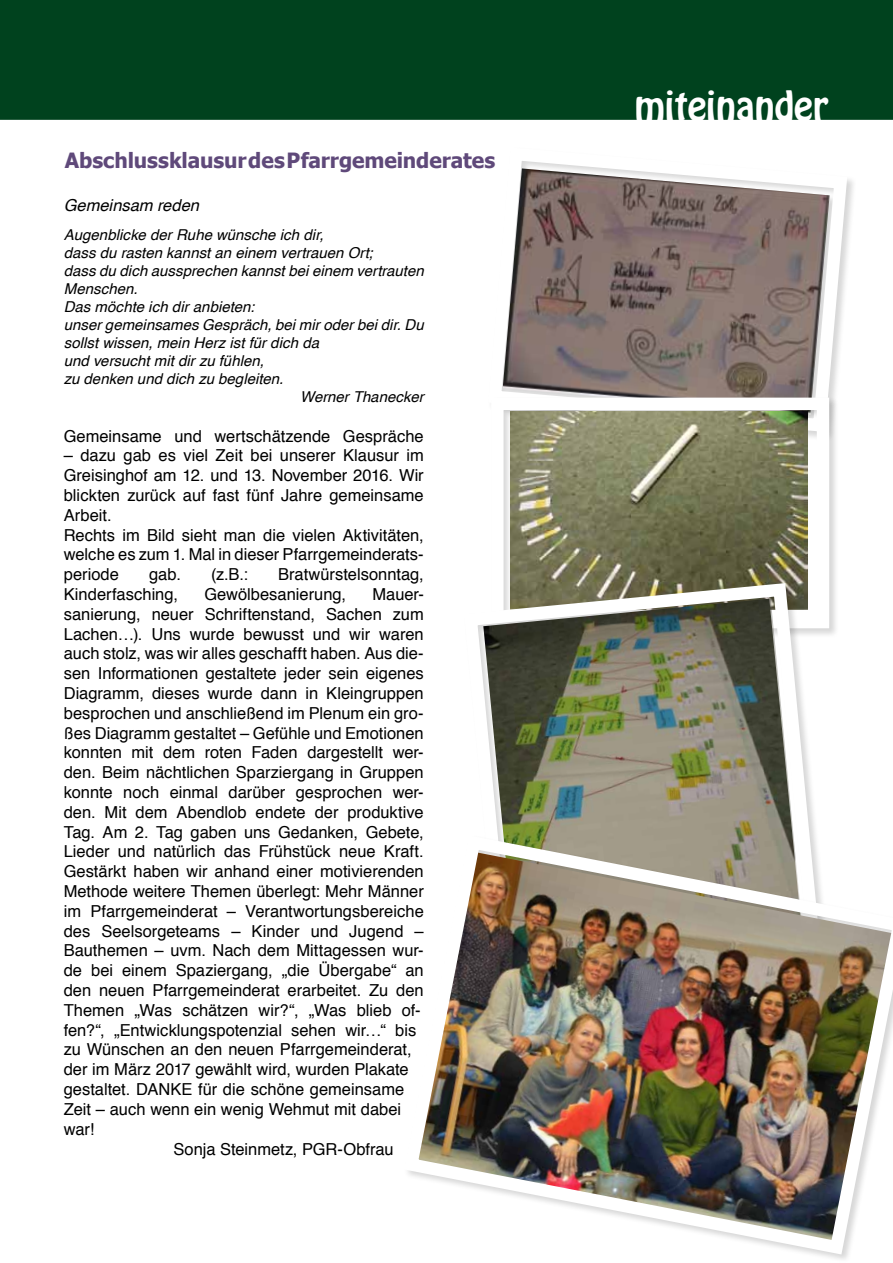
<style>
.page{position:relative;width:893px;height:1263px;background:#fff}
.page>*{position:absolute;margin:0;border:0;box-sizing:border-box;transform-origin:0 0}
.t1{font:36px "Hobo Std";color:#fff}
.t2{font:700 21px "Tahoma";color:#5f497a}
.t3{font:16.5px/19.8px "Helvetica";color:#000}
.t4{font:italic 16.5px "Helvetica";color:#000}
.t5{font:italic 15px "Helvetica";letter-spacing:.005em;color:#000}
</style>
<div class="page">
<div style="left:0;top:0;width:893px;height:120px;background:#00421e"></div>
<svg style="left:501px;top:161px;width:352px;height:235px"></svg>
<div style="left:490px;top:396px;width:349px;height:242px;background:#000;opacity:.16"></div>
<img style="left:511px;top:411px;width:297px;height:165px">
<svg style="left:477px;top:576px;width:349px;height:252px"></svg>
<img style="left:483px;top:598px;width:320px;height:230px">
<img style="left:408px;top:828px;width:485px;height:432px">
<p class="t2" style="left:65px;top:146px;width:432px">Abschlussklausur des Pfarrgemeinderates</p>
<p class="t4" style="left:64px;top:192px;width:137px">Gemeinsam reden</p>
<p class="t5" style="left:64px;top:223px;width:261px">Augenblicke der Ruhe wünsche ich dir,</p>
<p class="t5" style="left:64px;top:241px;width:310px">dass du rasten kannst an einem vertrauen Ort;</p>
<p class="t5" style="left:64px;top:259px;width:361px">dass du dich aussprechen kannst bei einem vertrauten</p>
<p class="t5" style="left:64px;top:277px;width:75px">Menschen.</p>
<p class="t5" style="left:64px;top:295px;width:192px">Das möchte ich dir anbieten:</p>
<p class="t5" style="left:64px;top:313px;width:361px">unser gemeinsames Gespräch, bei mir oder bei dir. Du</p>
<p class="t5" style="left:64px;top:331px;width:257px">sollst wissen, mein Herz ist für dich da</p>
<p class="t5" style="left:64px;top:349px;width:202px">und versucht mit dir zu fühlen,</p>
<p class="t5" style="left:64px;top:367px;width:221px">zu denken und dich zu begleiten.</p>
<p class="t5" style="left:300px;top:385px;width:125px">Werner Thanecker</p>
<p class="t3" style="left:64px;top:426px;width:361px">Gemeinsame und wertschätzende Gespräche</p>
<p class="t3" style="left:64px;top:446px;width:361px">– dazu gab es viel Zeit bei unserer Klausur im Greisinghof am 12. und 13. November 2016. Wir blickten zurück auf fast fünf Jahre gemeinsame Arbeit.<br>Rechts im Bild sieht man die vielen Aktivitäten, welche es zum 1. Mal in dieser Pfarrgemeinderats&shy;periode</p>
<p class="t3" style="left:149px;top:565px;width:33px">gab.</p>
<p class="t3" style="left:211px;top:565px;width:38px">(z.B.:</p>
<p class="t3" style="left:278px;top:565px;width:147px">Bratwürstelsonntag,</p>
<p class="t3" style="left:64px;top:585px;width:116px">Kinderfasching,</p>
<p class="t3" style="left:205px;top:585px;width:143px">Gewölbesanierung,</p>
<p class="t3" style="left:373px;top:585px;width:53px">Mauer-</p>
<p class="t3" style="left:64px;top:605px;width:361px">sanierung, neuer Schriftenstand, Sachen zum</p>
<p class="t3" style="left:64px;top:624px;width:361px">Lachen…). Uns wurde bewusst und wir waren</p>
<p class="t3" style="left:64px;top:644px;width:361px">auch stolz, was wir alles geschafft haben. Aus die-</p>
<p class="t3" style="left:64px;top:664px;width:361px">sen Informationen gestaltete jeder sein eigenes</p>
<p class="t3" style="left:64px;top:684px;width:361px">Diagramm, dieses wurde dann in Kleingruppen</p>
<p class="t3" style="left:64px;top:704px;width:361px">besprochen und anschließend im Plenum ein gro-</p>
<p class="t3" style="left:64px;top:723px;width:361px">ßes Diagramm gestaltet – Gefühle und Emotionen</p>
<p class="t3" style="left:64px;top:743px;width:361px">konnten mit dem roten Faden dargestellt wer-</p>
<p class="t3" style="left:64px;top:763px;width:361px">den. Beim nächtlichen Sparziergang in Gruppen</p>
<p class="t3" style="left:64px;top:783px;width:361px">konnte noch einmal darüber gesprochen wer-</p>
<p class="t3" style="left:64px;top:803px;width:361px">den. Mit dem Abendlob endete der produktive</p>
<p class="t3" style="left:64px;top:822px;width:361px">Tag. Am 2. Tag gaben uns Gedanken, Gebete,</p>
<p class="t3" style="left:64px;top:842px;width:361px">Lieder und natürlich das Frühstück neue Kraft.</p>
<p class="t3" style="left:64px;top:862px;width:361px">Gestärkt haben wir anhand einer motivierenden</p>
<p class="t3" style="left:64px;top:882px;width:362px">Methode weitere Themen überlegt: Mehr Männer</p>
<p class="t3" style="left:64px;top:902px;width:362px">im Pfarrgemeinderat – Verantwortungsbereiche</p>
<p class="t3" style="left:64px;top:921px;width:362px">des Seelsorgeteams – Kinder und Jugend –</p>
<p class="t3" style="left:64px;top:941px;width:361px">Bauthemen – uvm. Nach dem Mittagessen wur-</p>
<p class="t3" style="left:64px;top:961px;width:361px">de bei einem Spaziergang, „die Übergabe“ an</p>
<p class="t3" style="left:64px;top:981px;width:361px">den neuen Pfarrgemeinderat erarbeitet. Zu den</p>
<p class="t3" style="left:64px;top:1001px;width:358px">Themen „Was schätzen wir?“, „Was blieb of-</p>
<p class="t3" style="left:64px;top:1020px;width:354px">fen?“, „Entwicklungspotenzial sehen wir…“ bis</p>
<p class="t3" style="left:64px;top:1040px;width:350px">zu Wünschen an den neuen Pfarrgemeinderat,</p>
<p class="t3" style="left:64px;top:1060px;width:346px">der im März 2017 gewählt wird, wurden Plakate</p>
<p class="t3" style="left:64px;top:1080px;width:342px">gestaltet. DANKE für die schöne gemeinsame</p>
<p class="t3" style="left:64px;top:1100px;width:339px">Zeit – auch wenn ein wenig Wehmut mit dabei</p>
<p class="t3" style="left:64px;top:1119px;width:32px">war!</p>
<p class="t3" style="left:174px;top:1139px;width:222px">Sonja Steinmetz, PGR-Obfrau</p>
<h1 class="t1" style="left:635px;top:81px;width:195px">miteinander</h1>
</div>
